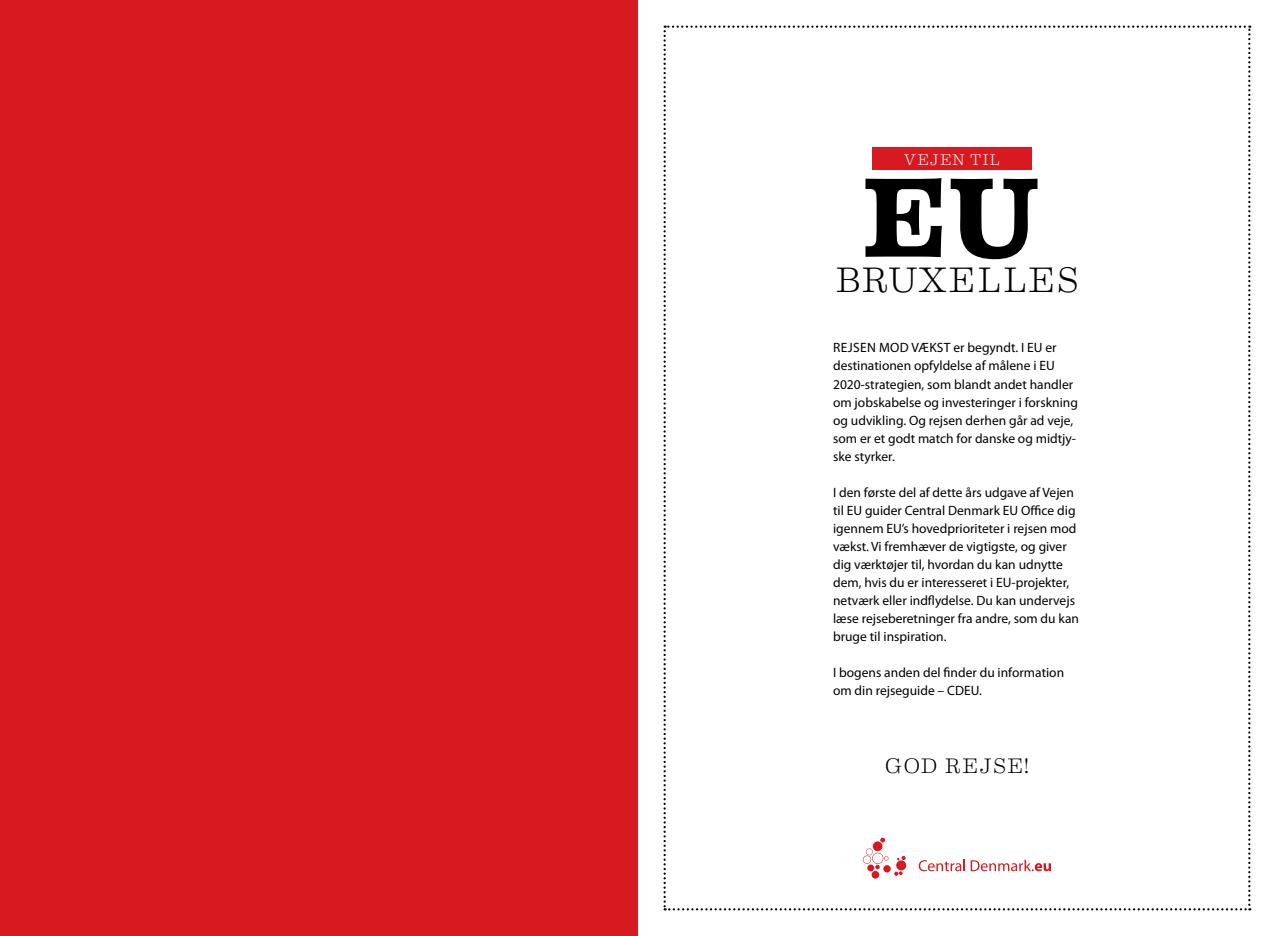
<style>
.page{position:relative;width:1276px;height:936px;background:#fff}
.page>*{position:absolute;margin:0;border:0;box-sizing:border-box;transform-origin:0 0}
.t1{font:700 112.8px "Eames Century Modern";color:#000}
.t2{font:300 35.4px "Eames Century Modern";letter-spacing:.04em;color:#000}
.t3{font:300 21px "Eames Century Modern";color:#000}
.t4{font:300 15.45px "Eames Century Modern";letter-spacing:.06em;color:#fff}
.t5{font:13.5px/18px "Myriad Pro";color:#000}
</style>
<div class="page">
<div style="left:0;top:0;width:638px;height:935px;background:#d71920"></div>
<svg style="left:663px;top:26px;width:587px;height:884px"></svg>
<p class="t4" style="left:904px;top:148px;width:97px">VEJEN TIL</p>
<h1 class="t1" style="left:862px;top:132px;width:180px">eu</h1>
<h2 class="t2" style="left:835px;top:253px;width:245px">BRUXELLES</h2>
<p class="t5" style="left:833px;top:339px;width:246px">Rejsen mod vækst er begyndt. I EU er destinationen opfyldelse af målene i EU 2020-strategien, som blandt andet handler om jobskabelse og investeringer i forskning og udvikling. Og rejsen derhen går ad veje, som er et godt match for danske og midtjy&shy;ske styrker.</p>
<p class="t5" style="left:833px;top:483px;width:247px">I den første del af dette års udgave af Vejen til EU guider Central Denmark EU Office dig igennem EU’s hovedprioriteter i rejsen mod vækst. Vi fremhæver de vigtigste, og giver dig værktøjer til, hvordan du kan udnytte dem, hvis du er interesseret i EU-projekter, netværk eller indflydelse. Du kan undervejs læse rejseberetninger fra andre, som du kan bruge til inspiration.</p>
<p class="t5" style="left:833px;top:662px;width:233px">I bogens anden del finder du information om din rejseguide – CDEU.</p>
<h3 class="t3" style="left:885px;top:749px;width:76px">God rejse</h3>
<h3 class="t3" style="left:1024px;top:749px;width:6px">!</h3>
</div>
